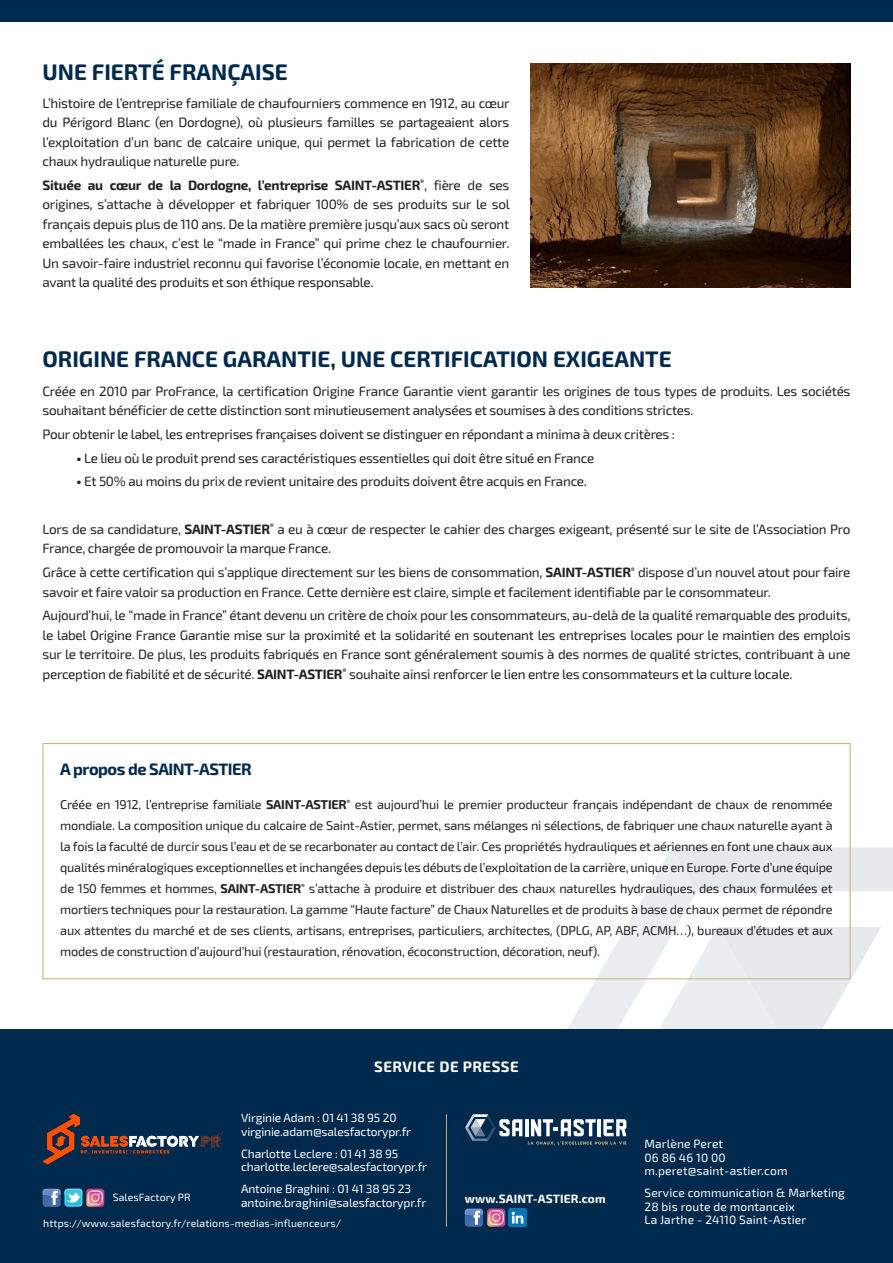
<style>
.page{position:relative;width:893px;height:1263px;background:#fff}
.page>*{position:absolute;margin:0;border:0;box-sizing:border-box;transform-origin:0 0}
.t1{font:700 22.5px "Exo 2";color:#00294e}
.t2{font:700 16.5px "Exo 2";letter-spacing:-.03em;color:#00294e}
.t3{font:700 15px "Exo 2";letter-spacing:.03em;color:#fff}
.t4{font:13.5px/19.5px "Exo 2";letter-spacing:-.02em;color:#231f20}
.t5{font:12.75px/21px "Exo 2";letter-spacing:-.02em;color:#231f20;text-align:justify}
.t6{font:12px/13.5px "Exo 2";letter-spacing:-.01em;color:#fff}
.t7{font:12px/13.5px "Exo 2";letter-spacing:.01em;color:#fff}
.t8{font:700 12px "Exo 2";letter-spacing:.01em;color:#fff}
.t9{font:10.5px "Exo 2";letter-spacing:.01em;color:#fff}
.s1{font-weight:700}
.s2{font-weight:800}
</style>
<div class="page">
<div style="left:0;top:0;width:893px;height:21px;background:#00294e"></div>
<svg style="left:544px;top:847px;width:349px;height:182px"></svg>
<div style="left:0;top:1029px;width:893px;height:234px;background:#00294e"></div>
<svg style="left:43px;top:1114px;width:180px;height:50px"></svg>
<svg style="left:43px;top:1189px;width:61px;height:18px"></svg>
<svg style="left:465px;top:1208px;width:40px;height:19px"></svg>
<hr style="left:446px;top:1114px;width:1px;height:113px;background:#cbaa76">
<hr style="left:525px;top:1119px;width:3px;height:17px;background:#fff">
<svg style="left:465px;top:1114px;width:57px;height:27px"></svg>
<svg style="left:528px;top:1119px;width:98px;height:26px"></svg>
<img style="left:509px;top:1208px;width:18px;height:19px">
<div style="left:43px;top:743px;width:807px;height:236px;border:1px solid #cbaa76"></div>
<img style="left:531px;top:64px;width:319px;height:223px">
<p class="t1" style="left:43px;top:58px;width:247px">UNE FIERTÉ FRANÇAISE</p>
<p class="t4" style="left:43px;top:93px;width:469px;text-align:justify">L’histoire de l’entreprise familiale de chaufourniers commence en 1912, au cœur du Périgord Blanc (en Dordogne), où plusieurs familles se partageaient alors l’exploitation d’un banc de calcaire unique, qui permet la fabrication de cette chaux hydraulique naturelle pure.</p>
<p class="t4" style="left:43px;top:176px;width:469px;text-align:justify"><span class="s1">Située au cœur de la Dordogne, l’entreprise SAINT-ASTIER</span><sup>®</sup>, fière de ses origines, s’attache à développer et fabriquer 100% de ses produits sur le sol français depuis plus de 110 ans. De la matière première jusqu’aux sacs où seront emballées les chaux, c’est le “made in France” qui prime chez le chaufournier.<br>Un savoir-faire industriel reconnu qui favorise l’économie locale, en mettant en avant la qualité des produits et son éthique responsable.</p>
<p class="t1" style="left:43px;top:346px;width:631px">ORIGINE FRANCE GARANTIE, UNE CERTIFICATION EXIGEANTE</p>
<p class="t4" style="left:43px;top:381px;width:809px">Créée en 2010 par ProFrance, la certification Origine France Garantie vient garantir les origines de tous types de produits. Les sociétés souhaitant bénéficier de cette distinction sont minutieusement analysées et soumises à des conditions strictes.</p>
<p class="t4" style="left:43px;top:424px;width:634px">Pour obtenir le label, les entreprises françaises doivent se distinguer en répondant a minima à deux critères :</p>
<p class="t4" style="left:77px;top:448px;width:519px"><span class="s2">•</span> Le lieu où le produit prend ses caractéristiques essentielles qui doit être situé en France</p>
<p class="t4" style="left:77px;top:472px;width:512px"><span class="s2">•</span> Et 50% au moins du prix de revient unitaire des produits doivent être acquis en France.</p>
<p class="t4" style="left:43px;top:520px;width:809px">Lors de sa candidature, <span class="s1">SAINT-ASTIER</span><sup>®</sup> a eu à cœur de respecter le cahier des charges exigeant, présenté sur le site de l’Association Pro<br>France, chargée de promouvoir la marque France.</p>
<p class="t4" style="left:43px;top:563px;width:809px">Grâce à cette certification qui s’applique directement sur les biens de consommation, <span class="s1">SAINT-ASTIER</span><sup>®</sup> dispose d’un nouvel atout pour faire savoir et faire valoir sa production en France. Cette dernière est claire, simple et facilement identifiable par le consommateur.</p>
<p class="t4" style="left:43px;top:606px;width:809px;text-align:justify">Aujourd’hui, le “made in France” étant devenu un critère de choix pour les consommateurs, au-delà de la qualité remarquable des produits, le label Origine France Garantie mise sur la proximité et la solidarité en soutenant les entreprises locales pour le maintien des emplois sur le territoire. De plus, les produits fabriqués en France sont généralement soumis à des normes de qualité strictes, contribuant à une perception de fiabilité et de sécurité. <span class="s1">SAINT-ASTIER</span><sup>®</sup> souhaite ainsi renforcer le lien entre les consommateurs et la culture locale.</p>
<p class="t2" style="left:60px;top:759px;width:193px">A propos de SAINT-ASTIER</p>
<p class="t5" style="left:60px;top:794px;width:774px">Créée en 1912, l’entreprise familiale <span class="s1">SAINT-ASTIER</span><sup>®</sup> est aujourd’hui le premier producteur français indépendant de chaux de renommée mondiale. La composition unique du calcaire de Saint-Astier, permet, sans mélanges ni sélections, de fabriquer une chaux naturelle ayant à la fois la faculté de durcir sous l’eau et de se recarbonater au contact de l’air. Ces propriétés hydrauliques et aériennes en font une chaux aux qualités minéralogiques exceptionnelles et inchangées depuis les débuts de l’exploitation de la carrière, unique en Europe. Forte d’une équipe de 150 femmes et hommes, <span class="s1">SAINT-ASTIER</span><sup>®</sup> s’attache à produire et distribuer des chaux naturelles hydrauliques, des chaux formulées et mortiers techniques pour la restauration. La gamme “Haute facture” de Chaux Naturelles et de produits à base de chaux permet de répondre aux attentes du marché et de ses clients, artisans, entreprises, particuliers, architectes, (DPLG, AP, ABF, ACMH…), bureaux d’études et aux modes de construction d’aujourd’hui (restauration, rénovation, écoconstruction, décoration, neuf).</p>
<p class="t9" style="left:113px;top:1191px;width:80px">SalesFactory PR</p>
<p class="t3" style="left:374px;top:1058px;width:146px">SERVICE DE PRESSE</p>
<p class="t6" style="left:241px;top:1112px;width:171px">Virginie Adam : 01 41 38 95 20 virginie.adam@salesfactorypr.fr</p>
<p class="t6" style="left:241px;top:1147px;width:187px">Charlotte Leclere : 01 41 38 95 charlotte.leclere@salesfactorypr.fr</p>
<p class="t6" style="left:241px;top:1183px;width:187px">Antoine Braghini : 01 41 38 95 23 antoine.braghini@salesfactorypr.fr</p>
<p class="t8" style="left:465px;top:1191px;width:142px">www.SAINT-ASTIER.com</p>
<p class="t9" style="left:43px;top:1217px;width:300px">https://www.salesfactory.fr/relations-medias-influenceurs/</p>
<p class="t7" style="left:644px;top:1137px;width:144px">Marlène Peret<br>06 86 46 10 00 m.peret@saint-astier.com</p>
<p class="t7" style="left:644px;top:1186px;width:202px">Service communication &amp; Marketing<br>28 bis route de montanceix<br>La Jarthe - 24110 Saint-Astier</p>
</div>
